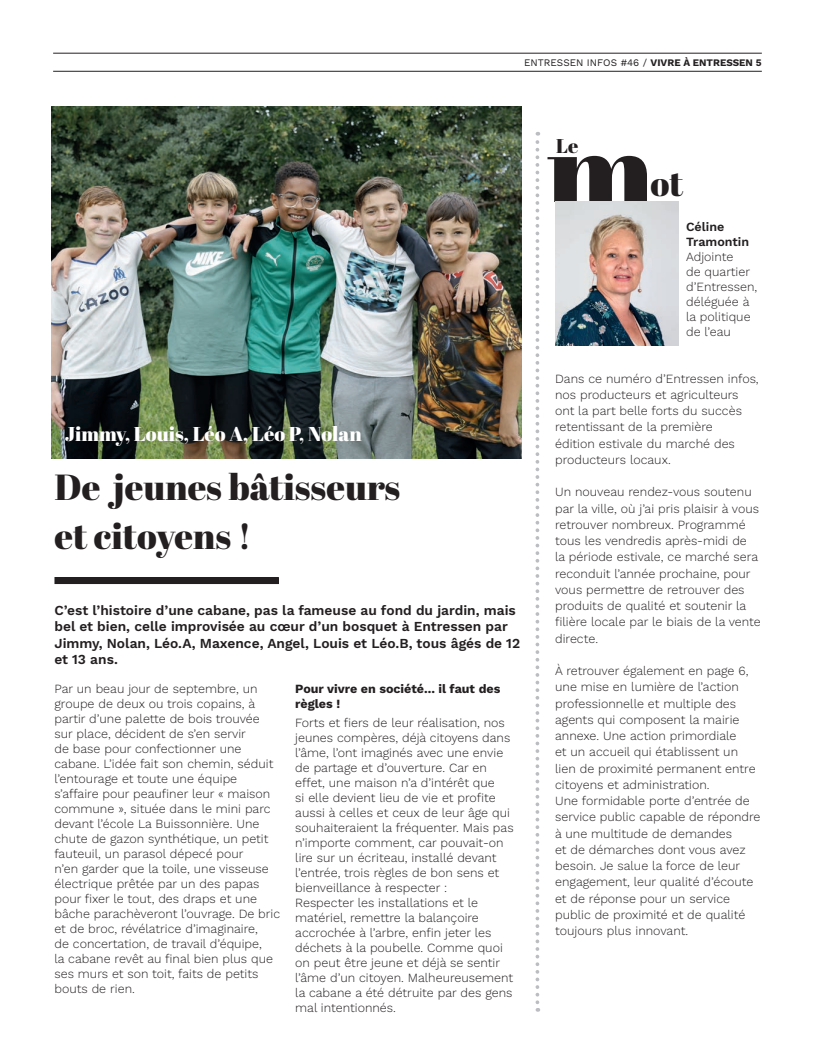
<style>
.page{position:relative;width:815px;height:1063px;background:#fff}
.page>*{position:absolute;margin:0;border:0;box-sizing:border-box;transform-origin:0 0}
.t1{font:121.75px "Abril Fatface";color:#231f20}
.t2{font:36.25px/49.1px "Abril Fatface";color:#231f20}
.t3{font:35px "Abril Fatface";color:#231f20}
.t4{font:20px "Abril Fatface";color:#fff}
.t5{font:19.88px "Abril Fatface";color:#231f20}
.t6{font:600 13.75px/16.5px "Work Sans";color:#231f20}
.t7{font:300 12.5px/15px "Work Sans";color:#231f20}
.t8{font:700 12.5px/15px "Work Sans";color:#231f20}
.t9{font:600 12.5px/15px "Work Sans";color:#231f20}
.t10{font:10px "Work Sans";color:#231f20}
.s1{font-weight:700}
</style>
<div class="page">
<img style="left:555px;top:202px;width:123px;height:143px">
<svg style="left:536px;top:132px;width:3px;height:870px"></svg>
<div style="left:55px;top:578px;width:223px;height:5px;background:#231f20"></div>
<div style="left:54px;top:577px;width:225px;height:7px;border:1px solid #231f20"></div>
<img style="left:52px;top:106px;width:469px;height:352px">
<hr style="left:53px;top:53px;width:709px;height:1px;background:#231f20">
<hr style="left:53px;top:71px;width:709px;height:1px;background:#231f20">
<p class="t10" style="left:524px;top:55px;width:239px">ENTRESSEN INFOS #46 / <span class="s1">VIVRE À ENTRESSEN 5</span></p>
<h3 class="t5" style="left:556px;top:132px;width:24px">Le</h3>
<h3 class="t4" style="left:65px;top:420px;width:299px">Jimmy, Louis, Léo A, Léo P, Nolan</h3>
<h2 class="t2" style="left:54px;top:461px;width:347px">De jeunes bâtisseurs et citoyens !</h2>
<p class="t6" style="left:54px;top:601px;width:467px">C’est l’histoire d’une cabane, pas la fameuse au fond du jardin, mais bel et bien, celle improvisée au cœur d’un bosquet à Entressen par Jimmy, Nolan, Léo.A, Maxence, Angel, Louis et Léo.B, tous âgés de 12 et 13 ans.</p>
<p class="t7" style="left:54px;top:681px;width:227px">Par un beau jour de septembre, un groupe de deux ou trois copains, à partir d’une palette de bois trouvée sur place, décident de s’en servir<br>de base pour confectionner une cabane. L’idée fait son chemin, séduit l’entourage et toute une équipe s’affaire pour peaufiner leur « maison commune », située dans le mini parc devant l’école La Buissonnière. Une chute de gazon synthétique, un petit fauteuil, un parasol dépecé pour<br>n’en garder que la toile, une visseuse électrique prêtée par un des papas pour fixer le tout, des draps et une bâche parachèveront l’ouvrage. De bric et de broc, révélatrice d’imaginaire,<br>de concertation, de travail d’équipe,<br>la cabane revêt au final bien plus que ses murs et son toit, faits de petits bouts de rien.</p>
<p class="t8" style="left:295px;top:681px;width:207px">Pour vivre en société... il faut des règles !</p>
<p class="t7" style="left:295px;top:715px;width:220px">Forts et fiers de leur réalisation, nos jeunes compères, déjà citoyens dans l’âme, l’ont imaginés avec une envie de partage et d’ouverture. Car en effet, une maison n’a d’intérêt que<br>si elle devient lieu de vie et profite aussi à celles et ceux de leur âge qui souhaiteraient la fréquenter. Mais pas n’importe comment, car pouvait-on lire sur un écriteau, installé devant l’entrée, trois règles de bon sens et bienveillance à respecter :<br>Respecter les installations et le matériel, remettre la balançoire accrochée à l’arbre, enfin jeter les déchets à la poubelle. Comme quoi on peut être jeune et déjà se sentir l’âme d’un citoyen. Malheureusement la cabane a été détruite par des gens mal intentionnés.</p>
<h1 class="t1" style="left:546px;top:86px;width:110px">m</h1>
<h3 class="t3" style="left:651px;top:159px;width:34px">ot</h3>
<p class="t9" style="left:686px;top:219px;width:65px">Céline<br>Tramontin</p>
<p class="t7" style="left:686px;top:249px;width:73px">Adjointe<br>de quartier d’Entressen, déléguée à la politique de l’eau</p>
<p class="t7" style="left:555px;top:370px;width:205px;line-height:16.2px">Dans ce numéro d’Entressen infos, nos producteurs et agriculteurs ont la part belle forts du succès retentissant de la première<br>édition estivale du marché des producteurs locaux.</p>
<p class="t7" style="left:555px;top:484px;width:207px;line-height:16.2px">Un nouveau rendez-vous soutenu par la ville, où j’ai pris plaisir à vous retrouver nombreux. Programmé tous les vendredis après-midi de<br>la période estivale, ce marché sera reconduit l’année prochaine, pour vous permettre de retrouver des produits de qualité et soutenir la filière locale par le biais de la vente directe.</p>
<p class="t7" style="left:555px;top:662px;width:207px;line-height:16.2px">À retrouver également en page 6, une mise en lumière de l’action professionnelle et multiple des agents qui composent la mairie annexe. Une action primordiale<br>et un accueil qui établissent un lien de proximité permanent entre citoyens et administration.<br>Une formidable porte d’entrée de service public capable de répondre à une multitude de demandes<br>et de démarches dont vous avez besoin. Je salue la force de leur engagement, leur qualité d’écoute et de réponse pour un service public de proximité et de qualité toujours plus innovant.</p>
</div>
